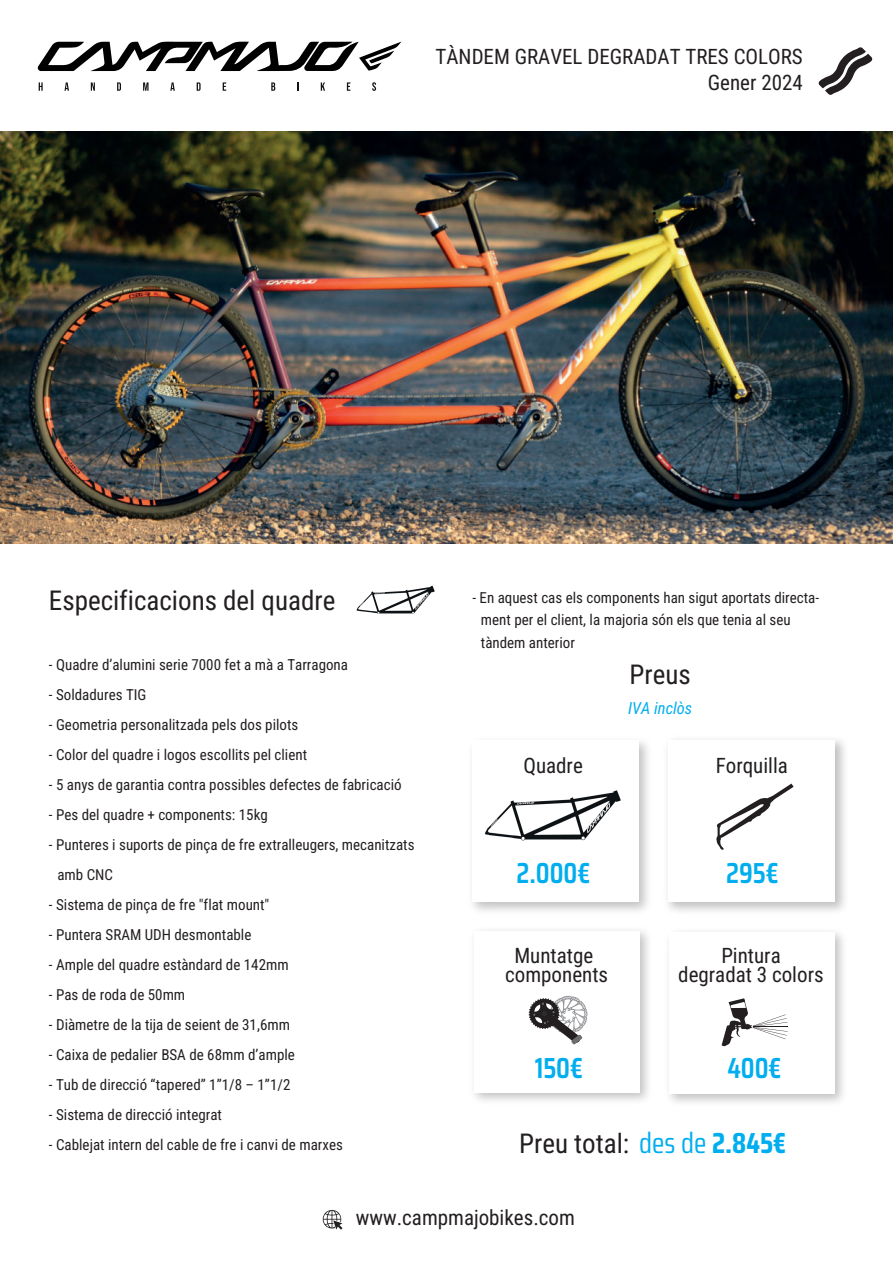
<style>
.page{position:relative;width:893px;height:1263px;background:#fff}
.page>*{position:absolute;margin:0;border:0;box-sizing:border-box;transform-origin:0 0}
.t1{font:600 28.95px "Saira Condensed";color:#00aeef}
.t2{font:27px "Roboto Condensed";color:#231f20}
.t3{font:21px/19.5px "Roboto Condensed";color:#231f20;text-align:center}
.t4{font:italic 16.5px "Roboto Condensed";color:#00aeef}
.t5{font:15px/22.5px "Roboto Condensed";color:#231f20}
.s1{font-family:"Saira Condensed";font-size:28.95px;color:#00aeef}
.s2{font-family:"Saira Condensed";font-weight:700;font-size:28.95px;color:#00aeef}
</style>
<div class="page">
<img style="left:0;top:131px;width:893px;height:413px">
<img style="left:357px;top:585px;width:78px;height:29px">
<svg style="left:37px;top:42px;width:364px;height:29px"></svg>
<svg style="left:39px;top:82px;width:4px;height:9px"></svg>
<svg style="left:64px;top:82px;width:5px;height:9px"></svg>
<svg style="left:91px;top:82px;width:4px;height:9px"></svg>
<svg style="left:117px;top:82px;width:4px;height:9px"></svg>
<svg style="left:143px;top:82px;width:6px;height:9px"></svg>
<svg style="left:170px;top:82px;width:5px;height:9px"></svg>
<svg style="left:197px;top:82px;width:4px;height:9px"></svg>
<svg style="left:223px;top:82px;width:3px;height:9px"></svg>
<svg style="left:271px;top:82px;width:4px;height:9px"></svg>
<svg style="left:297px;top:82px;width:2px;height:9px"></svg>
<svg style="left:321px;top:82px;width:4px;height:9px"></svg>
<svg style="left:347px;top:82px;width:3px;height:9px"></svg>
<svg style="left:372px;top:82px;width:4px;height:9px"></svg>
<svg style="left:322px;top:1209px;width:20px;height:20px"></svg>
<svg style="left:819px;top:47px;width:54px;height:48px"></svg>
<img style="left:485px;top:790px;width:136px;height:51px">
<svg style="left:529px;top:996px;width:58px;height:48px"></svg>
<svg style="left:716px;top:783px;width:78px;height:67px"></svg>
<svg style="left:722px;top:998px;width:66px;height:48px"></svg>
<hr style="left:753px;top:1027px;width:35px;height:1px;background:#231f20">
<h3 class="t3" style="left:436px;top:43px;width:369px;line-height:25.2px;text-align:right">TÀNDEM GRAVEL DEGRADAT TRES COLORS<br>Gener 2024</h3>
<h2 class="t2" style="left:49px;top:582px;width:288px">Especificacions del quadre</h2>
<p class="t5" style="left:49px;top:653px;width:301px">- Quadre d’alumini serie 7000 fet a mà a Tarragona</p>
<p class="t5" style="left:49px;top:683px;width:99px">- Soldadures TIG</p>
<p class="t5" style="left:49px;top:713px;width:251px">- Geometria personalitzada pels dos pilots</p>
<p class="t5" style="left:49px;top:743px;width:260px">- Color del quadre i logos escollits pel client</p>
<p class="t5" style="left:49px;top:773px;width:354px">- 5 anys de garantia contra possibles defectes de fabricació</p>
<p class="t5" style="left:49px;top:803px;width:220px">- Pes del quadre + components: 15kg</p>
<p class="t5" style="left:57px;top:829px;width:359px;line-height:30px;text-indent:-9px">- Punteres i suports de pinça de fre extralleugers, mecanitzats amb CNC</p>
<p class="t5" style="left:49px;top:893px;width:222px">- Sistema de pinça de fre "flat mount"</p>
<p class="t5" style="left:49px;top:923px;width:204px">- Puntera SRAM UDH desmontable</p>
<p class="t5" style="left:49px;top:953px;width:241px">- Ample del quadre estàndard de 142mm</p>
<p class="t5" style="left:49px;top:983px;width:138px">- Pas de roda de 50mm</p>
<p class="t5" style="left:49px;top:1013px;width:243px">- Diàmetre de la tija de seient de 31,6mm</p>
<p class="t5" style="left:49px;top:1043px;width:247px">- Caixa de pedalier BSA de 68mm d’ample</p>
<p class="t5" style="left:49px;top:1073px;width:243px">- Tub de direcció “tapered” 1”1/8 – 1”1/2</p>
<p class="t5" style="left:49px;top:1103px;width:175px">- Sistema de direcció integrat</p>
<p class="t5" style="left:49px;top:1133px;width:295px">- Cablejat intern del cable de fre i canvi de marxes</p>
<p class="t5" style="left:481px;top:585px;width:340px;text-indent:-9px">- En aquest cas els components han sigut aportats directa&shy;ment per el client, la majoria són els que tenia al seu tàndem anterior</p>
<h3 class="t3" style="left:523px;top:755px;width:61px">Quadre</h3>
<h2 class="t2" style="left:630px;top:656px;width:63px">Preus</h2>
<p class="t4" style="left:628px;top:697px;width:65px">IVA inclòs</p>
<h3 class="t3" style="left:716px;top:755px;width:74px">Forquilla</h3>
<h1 class="t1" style="left:517px;top:851px;width:75px">2.000€</h1>
<h1 class="t1" style="left:726px;top:851px;width:54px">295€</h1>
<h3 class="t3" style="left:505px;top:945px;width:104px">Muntatge components</h3>
<h3 class="t3" style="left:678px;top:945px;width:147px">Pintura<br>degradat 3 colors</h3>
<h1 class="t1" style="left:535px;top:1046px;width:50px">150€</h1>
<h1 class="t1" style="left:727px;top:1046px;width:56px">400€</h1>
<h2 class="t2" style="left:519px;top:1124px;width:268px">Preu total: <span class="s1">des de</span> <span class="s2">2.845€</span></h2>
<h3 class="t3" style="left:356px;top:1207px;width:221px">www.campmajobikes.com</h3>
</div>
